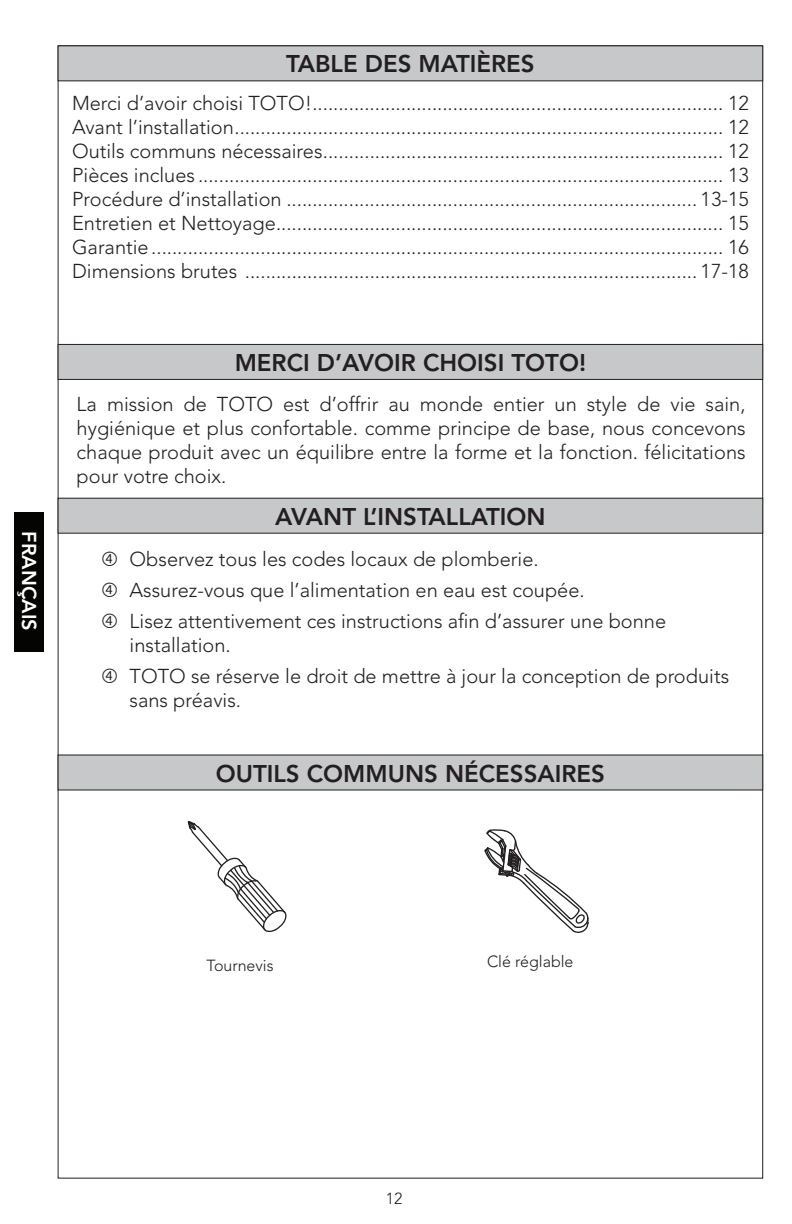
<style>
.page{position:relative;width:792px;height:1224px;background:#fff}
.page>*{position:absolute;margin:0;border:0;box-sizing:border-box;transform-origin:0 0}
.t1{font:800 24px "Avenir LT Std";color:#231f20}
.t2{font:300 20px/24px "Avenir LT Std";color:#231f20;text-align:justify}
.t3{font:800 20px "Avenir LT Std";color:#fff}
.t4{font:300 16px "Avenir LT Std";color:#231f20}
</style>
<div class="page">
<div style="left:14px;top:513px;width:30px;height:139px;background:#040503"></div>
<div style="left:58px;top:46px;width:705px;height:35px;background:#c7c8ca"></div>
<div style="left:58px;top:45px;width:705px;height:36px;border:1px solid #231f20"></div>
<div style="left:58px;top:344px;width:705px;height:35px;background:#c7c8ca"></div>
<div style="left:58px;top:344px;width:705px;height:36px;border:1px solid #231f20"></div>
<div style="left:58px;top:498px;width:705px;height:35px;background:#c7c8ca"></div>
<div style="left:58px;top:498px;width:705px;height:36px;border:1px solid #231f20"></div>
<div style="left:58px;top:755px;width:705px;height:35px;background:#c7c8ca"></div>
<svg style="left:187px;top:821px;width:100px;height:111px"></svg>
<svg style="left:484px;top:829px;width:105px;height:104px"></svg>
<p class="t3" style="left:41px;top:531px;width:101px;rotate:90deg">FRANÇAIS</p>
<p class="t1" style="left:286px;top:50px;width:250px">TABLE DES MATIÈRES</p>
<p class="t2" style="left:72px;top:91px;width:678px">Merci d’avoir choisi TOTO!............................................................................... 12<br>Avant l’installation.............................................................................................. 12<br>Outils communs nécessaires............................................................................. 12<br>Pièces inclues ..................................................................................................... 13<br>Procédure d’installation ............................................................................... 13-15<br>Entretien et Nettoyage...................................................................................... 15<br>Garantie.............................................................................................................. 16<br>Dimensions brutes ....................................................................................... 17-18</p>
<p class="t1" style="left:235px;top:348px;width:353px">MERCI D’AVOIR CHOISI TOTO!</p>
<p class="t2" style="left:77px;top:392px;width:671px">La mission de TOTO est d’offrir au monde entier un style de vie sain, hygiénique et plus confortable. comme principe de base, nous concevons chaque produit avec un équilibre entre la forme et la fonction. félicitations pour votre choix.</p>
<p class="t1" style="left:275px;top:502px;width:272px">AVANT L’INSTALLATION</p>
<p class="t2" style="left:130px;top:543px;width:538px;line-height:31.2px;text-align:left">Observez tous les codes locaux de plomberie.<br>Assurez-vous que l’alimentation en eau est coupée.<br>Lisez attentivement ces instructions afin d’assurer une bonne</p>
<p class="t2" style="left:130px;top:630px;width:601px;line-height:31.2px">installation.<br>TOTO se réserve le droit de mettre à jour la conception de produits</p>
<p class="t2" style="left:130px;top:688px;width:113px">sans préavis.</p>
<p class="t1" style="left:216px;top:759px;width:391px">OUTILS COMMUNS NÉCESSAIRES</p>
<p class="t4" style="left:207px;top:956px;width:69px">Tournevis</p>
<p class="t4" style="left:487px;top:952px;width:88px">Clé réglable</p>
<p class="t4" style="left:386px;top:1189px;width:18px">12</p>
</div>
